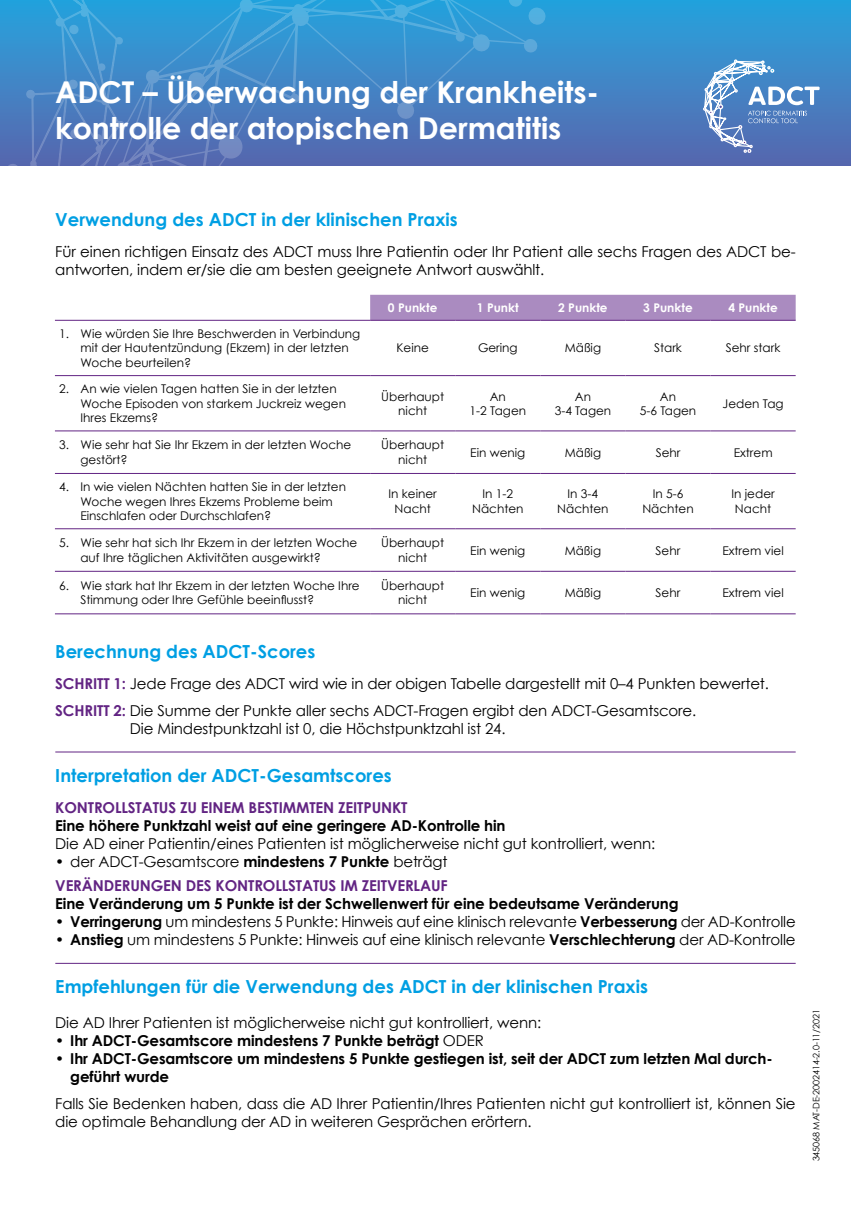
<style>
.page{position:relative;width:851px;height:1221px;background:#fff}
.page>*{position:absolute;margin:0;border:0;box-sizing:border-box;transform-origin:0 0}
.t1{font:700 30px/36px "Century Gothic";color:#fff}
.t2{font:700 18px "Century Gothic";color:#009fe3}
.t3{font:15px/18px "Century Gothic";letter-spacing:-.01em;color:#000}
.t4{font:700 15px/18px "Century Gothic";letter-spacing:-.01em;color:#000}
.t5{font:700 15px/24.3px "Century Gothic";letter-spacing:-.01em;color:#622483}
.t6{font:12px/14.4px "Century Gothic";color:#000;text-align:center}
.t7{font:700 12px "Century Gothic";color:#fff}
.t8{font:9px "Century Gothic";letter-spacing:-.01em;color:#000}
.s1{font-weight:700;color:#622483}
.s2{font-weight:400;color:#000}
.s3{color:#000}
.s4{font-weight:700}
.s5{font-weight:400}
</style>
<div class="page">
<div style="left:370px;top:295px;width:425px;height:25px;background:#aa8bc0"></div>
<hr style="left:55px;top:320px;width:315px;height:1px;background:#622483">
<hr style="left:370px;top:320px;width:85px;height:1px;background:#622483">
<hr style="left:455px;top:320px;width:85px;height:1px;background:#622483">
<hr style="left:540px;top:320px;width:85px;height:1px;background:#622483">
<hr style="left:625px;top:320px;width:85px;height:1px;background:#622483">
<hr style="left:710px;top:320px;width:85px;height:1px;background:#622483">
<hr style="left:55px;top:375px;width:315px;height:1px;background:#622483">
<hr style="left:370px;top:375px;width:85px;height:1px;background:#622483">
<hr style="left:455px;top:375px;width:85px;height:1px;background:#622483">
<hr style="left:540px;top:375px;width:85px;height:1px;background:#622483">
<hr style="left:625px;top:375px;width:85px;height:1px;background:#622483">
<hr style="left:710px;top:375px;width:85px;height:1px;background:#622483">
<hr style="left:55px;top:430px;width:315px;height:1px;background:#622483">
<hr style="left:370px;top:430px;width:85px;height:1px;background:#622483">
<hr style="left:455px;top:430px;width:85px;height:1px;background:#622483">
<hr style="left:540px;top:430px;width:85px;height:1px;background:#622483">
<hr style="left:625px;top:430px;width:85px;height:1px;background:#622483">
<hr style="left:710px;top:430px;width:85px;height:1px;background:#622483">
<hr style="left:55px;top:473px;width:315px;height:1px;background:#622483">
<hr style="left:370px;top:473px;width:85px;height:1px;background:#622483">
<hr style="left:455px;top:473px;width:85px;height:1px;background:#622483">
<hr style="left:540px;top:473px;width:85px;height:1px;background:#622483">
<hr style="left:625px;top:473px;width:85px;height:1px;background:#622483">
<hr style="left:710px;top:473px;width:85px;height:1px;background:#622483">
<hr style="left:55px;top:528px;width:315px;height:1px;background:#622483">
<hr style="left:370px;top:528px;width:85px;height:1px;background:#622483">
<hr style="left:455px;top:528px;width:85px;height:1px;background:#622483">
<hr style="left:540px;top:528px;width:85px;height:1px;background:#622483">
<hr style="left:625px;top:528px;width:85px;height:1px;background:#622483">
<hr style="left:710px;top:528px;width:85px;height:1px;background:#622483">
<hr style="left:55px;top:571px;width:315px;height:1px;background:#622483">
<hr style="left:55px;top:613px;width:315px;height:1px;background:#622483">
<hr style="left:370px;top:571px;width:85px;height:1px;background:#622483">
<hr style="left:455px;top:571px;width:85px;height:1px;background:#622483">
<hr style="left:370px;top:613px;width:85px;height:1px;background:#622483">
<hr style="left:455px;top:613px;width:85px;height:1px;background:#622483">
<hr style="left:540px;top:571px;width:85px;height:1px;background:#622483">
<hr style="left:625px;top:571px;width:85px;height:1px;background:#622483">
<hr style="left:540px;top:613px;width:85px;height:1px;background:#622483">
<hr style="left:625px;top:613px;width:85px;height:1px;background:#622483">
<hr style="left:710px;top:571px;width:85px;height:1px;background:#622483">
<hr style="left:710px;top:613px;width:85px;height:1px;background:#622483">
<hr style="left:55px;top:751px;width:740px;height:1px;background:#622483">
<hr style="left:55px;top:962px;width:740px;height:1px;background:#622483">
<div style="left:0;top:0;width:850px;height:166px;background:linear-gradient(to bottom,#26a3de,#5867ae)"></div>
<svg style="left:125px;top:0;width:420px;height:166px;background:#3f88c7"></svg>
<svg style="left:125px;top:3px;width:340px;height:163px;background:#4486c6"></svg>
<svg style="left:0;top:0;width:125px;height:166px;background:#4387c6"></svg>
<svg style="left:702px;top:53px;width:117px;height:101px;background:#6693ca"></svg>
<h1 class="t1" style="left:55px;top:73px;width:545px">ADCT – Überwachung der Krankheits&shy;kontrolle der atopischen Dermatitis</h1>
<p class="t2" style="left:55px;top:208px;width:404px">Verwendung des ADCT in der klinischen Praxis</p>
<p class="t3" style="left:55px;top:242px;width:741px">Für einen richtigen Einsatz des ADCT muss Ihre Patientin oder Ihr Patient alle sechs Fragen des ADCT be&shy;antworten, indem er/sie die am besten geeignete Antwort auswählt.</p>
<p class="t6" style="left:80px;top:326px;width:281px;text-align:left;text-indent:-21px">1. Wie würden Sie Ihre Beschwerden in Verbindung mit der Hautentzündung (Ekzem) in der letzten<br>Woche beurteilen?</p>
<p class="t7" style="left:388px;top:300px;width:51px">0 Punkte</p>
<p class="t7" style="left:477px;top:300px;width:43px">1 Punkt</p>
<p class="t7" style="left:558px;top:300px;width:51px">2 Punkte</p>
<p class="t7" style="left:643px;top:300px;width:51px">3 Punkte</p>
<p class="t7" style="left:728px;top:300px;width:51px">4 Punkte</p>
<p class="t6" style="left:396px;top:341px;width:34px">Keine</p>
<p class="t6" style="left:478px;top:341px;width:41px">Gering</p>
<p class="t6" style="left:564px;top:341px;width:38px">Mäßig</p>
<p class="t6" style="left:654px;top:341px;width:29px">Stark</p>
<p class="t6" style="left:725px;top:341px;width:56px">Sehr stark</p>
<p class="t6" style="left:80px;top:381px;width:267px;text-align:left;text-indent:-21px">2. An wie vielen Tagen hatten Sie in der letzten<br>Woche Episoden von starkem Juckreiz wegen<br>Ihres Ekzems?</p>
<p class="t6" style="left:381px;top:389px;width:64px">Überhaupt nicht</p>
<p class="t6" style="left:469px;top:389px;width:58px">An<br>1-2 Tagen</p>
<p class="t6" style="left:554px;top:389px;width:58px">An<br>3-4 Tagen</p>
<p class="t6" style="left:639px;top:389px;width:58px">An<br>5-6 Tagen</p>
<p class="t6" style="left:722px;top:396px;width:63px">Jeden Tag</p>
<p class="t6" style="left:80px;top:438px;width:272px;text-align:left;text-indent:-21px">3. Wie sehr hat Sie Ihr Ekzem in der letzten Woche gestört?</p>
<p class="t6" style="left:381px;top:438px;width:64px">Überhaupt nicht</p>
<p class="t6" style="left:470px;top:445px;width:57px">Ein wenig</p>
<p class="t6" style="left:564px;top:445px;width:38px">Mäßig</p>
<p class="t6" style="left:655px;top:445px;width:26px">Sehr</p>
<p class="t6" style="left:733px;top:445px;width:40px">Extrem</p>
<p class="t6" style="left:80px;top:479px;width:267px;text-align:left;text-indent:-21px">4. In wie vielen Nächten hatten Sie in der letzten<br>Woche wegen Ihres Ekzems Probleme beim<br>Einschlafen oder Durchschlafen?</p>
<p class="t6" style="left:388px;top:486px;width:50px">In keiner<br>Nacht</p>
<p class="t6" style="left:472px;top:486px;width:53px">In 1-2<br>Nächten</p>
<p class="t6" style="left:557px;top:486px;width:53px">In 3-4<br>Nächten</p>
<p class="t6" style="left:642px;top:486px;width:53px">In 5-6<br>Nächten</p>
<p class="t6" style="left:731px;top:486px;width:45px;text-align:left">In jeder<br>Nacht</p>
<p class="t6" style="left:80px;top:535px;width:278px;text-align:left;text-indent:-21px">5. Wie sehr hat sich Ihr Ekzem in der letzten Woche auf Ihre täglichen Aktivitäten ausgewirkt?</p>
<p class="t6" style="left:381px;top:535px;width:64px">Überhaupt nicht</p>
<p class="t6" style="left:470px;top:543px;width:57px">Ein wenig</p>
<p class="t6" style="left:564px;top:543px;width:38px">Mäßig</p>
<p class="t6" style="left:655px;top:543px;width:26px">Sehr</p>
<p class="t6" style="left:722px;top:543px;width:63px">Extrem viel</p>
<p class="t6" style="left:80px;top:578px;width:281px;text-align:left;text-indent:-21px">6. Wie stark hat Ihr Ekzem in der letzten Woche Ihre<br>Stimmung oder Ihre Gefühle beeinflusst?</p>
<p class="t6" style="left:381px;top:578px;width:64px">Überhaupt nicht</p>
<p class="t6" style="left:470px;top:585px;width:57px">Ein wenig</p>
<p class="t6" style="left:564px;top:585px;width:38px">Mäßig</p>
<p class="t6" style="left:655px;top:585px;width:26px">Sehr</p>
<p class="t6" style="left:722px;top:585px;width:63px">Extrem viel</p>
<p class="t2" style="left:55px;top:640px;width:261px">Berechnung des ADCT-Scores</p>
<p class="t3" style="left:55px;top:670px;width:715px;line-height:26.5px"><span class="s1">SCHRITT 1:</span> Jede Frage des ADCT wird wie in der obigen Tabelle dargestellt mit 0–4 Punkten bewertet.<br><span class="s1">SCHRITT 2:</span> Die Summe der Punkte aller sechs ADCT-Fragen ergibt den ADCT-Gesamtscore.</p>
<p class="t3" style="left:130px;top:719px;width:377px">Die Mindestpunktzahl ist 0, die Höchstpunktzahl ist 24.</p>
<p class="t2" style="left:55px;top:763px;width:338px">Interpretation der ADCT-Gesamtscores</p>
<p class="t5" style="left:55px;top:794px;width:354px">KONTROLLSTATUS ZU EINEM BESTIMMTEN ZEITPUNKT</p>
<p class="t4" style="left:55px;top:815px;width:451px">Eine höhere Punktzahl weist auf eine geringere AD-Kontrolle hin</p>
<p class="t3" style="left:55px;top:833px;width:601px">Die AD einer Patientin/eines Patienten ist möglicherweise nicht gut kontrolliert, wenn:</p>
<p class="t5" style="left:55px;top:848px;width:394px"><span class="s2">• der ADCT-Gesamtscore</span> <span class="s3">mindestens 7 Punkte</span> <span class="s2">beträgt<br></span>VERÄNDERUNGEN DES KONTROLLSTATUS IM ZEITVERLAUF</p>
<p class="t4" style="left:55px;top:894px;width:624px">Eine Veränderung um 5 Punkte ist der Schwellenwert für eine bedeutsame Veränderung</p>
<p class="t3" style="left:55px;top:912px;width:741px">• <span class="s4">Verringerung</span> um mindestens 5 Punkte: Hinweis auf eine klinisch relevante <span class="s4">Verbesserung</span> der AD-Kontrolle</p>
<p class="t3" style="left:55px;top:930px;width:741px">• <span class="s4">Anstieg</span> um mindestens 5 Punkte: Hinweis auf eine klinisch relevante <span class="s4">Verschlechterung</span> der AD-Kontrolle</p>
<p class="t2" style="left:55px;top:975px;width:594px">Empfehlungen für die Verwendung des ADCT in der klinischen Praxis</p>
<p class="t3" style="left:55px;top:1013px;width:487px">Die AD Ihrer Patienten ist möglicherweise nicht gut kontrolliert, wenn:</p>
<p class="t4" style="left:55px;top:1031px;width:430px"><span class="s5">•</span> Ihr ADCT-Gesamtscore mindestens 7 Punkte beträgt <span class="s5">ODER</span></p>
<p class="t4" style="left:70px;top:1049px;width:704px;text-indent:-15px"><span class="s5">•</span> Ihr ADCT-Gesamtscore um mindestens 5 Punkte gestiegen ist, seit der ADCT zum letzten Mal durch&shy;geführt wurde</p>
<p class="t3" style="left:55px;top:1093px;width:741px">Falls Sie Bedenken haben, dass die AD Ihrer Patientin/Ihres Patienten nicht gut kontrolliert ist, können Sie die optimale Behandlung der AD in weiteren Gesprächen erörtern.</p>
<p class="t8" style="left:810px;top:1161px;width:154px;rotate:-90deg">345068 MAT-DE-2002414-2.0-11/2021</p>
</div>
